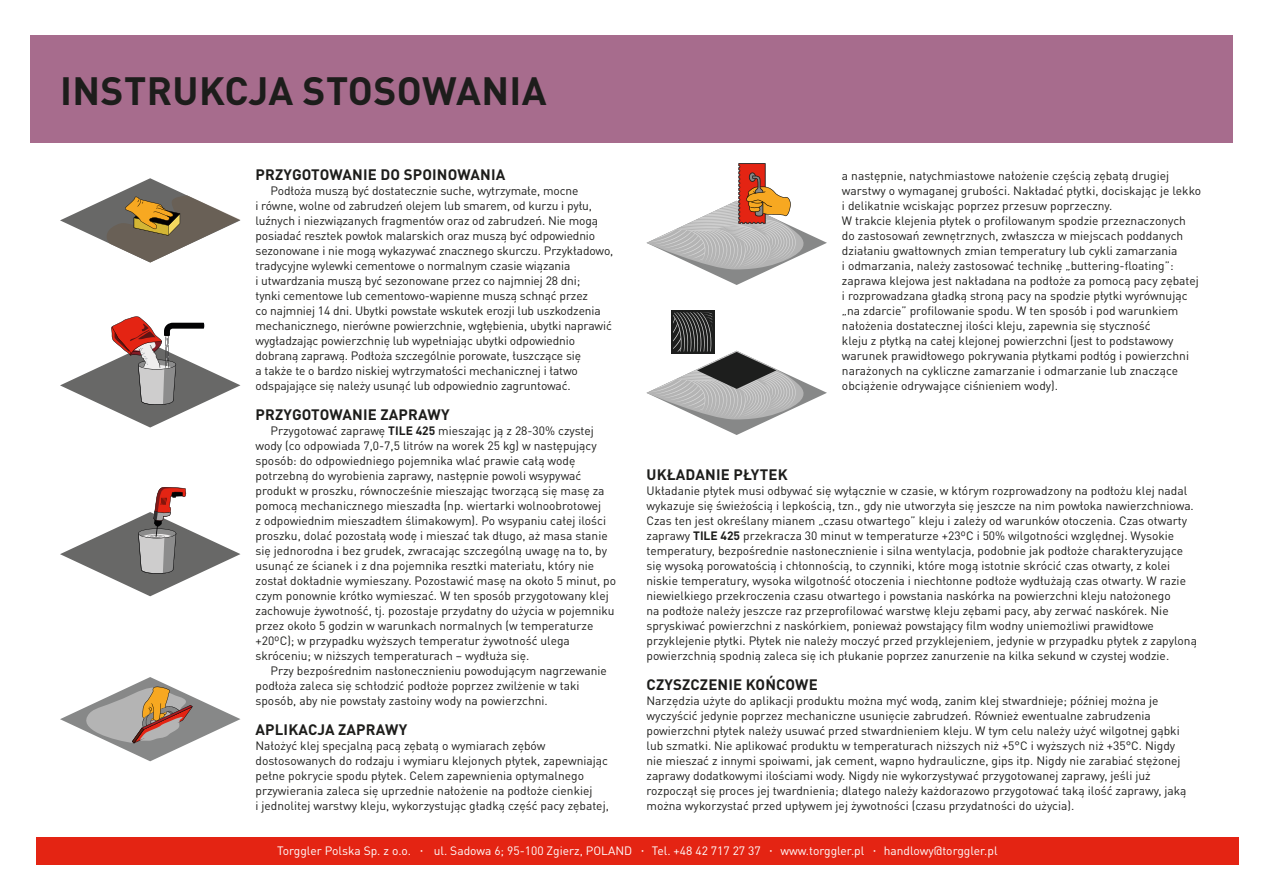
<style>
.page{position:relative;width:1263px;height:893px;background:#fff}
.page>*{position:absolute;margin:0;border:0;box-sizing:border-box;transform-origin:0 0}
.Headline_big{font:700 39px "DIN Pro";letter-spacing:.01em;color:#1d1d1b}
.chapter_headline_all{font:700 15px "DIN Pro";letter-spacing:.01em;color:#1d1d1b}
.Running_copy_no_inde{font:12px/15px "DIN Pro";color:#1d1d1b}
.Running_copy_indents{font:12px/15px "DIN Pro";letter-spacing:-.01em;color:#1d1d1b}
.Running_copy_no_inde-2{font:12px "DIN Pro";color:#fff}
.s1{font-weight:700}
.s2{font-family:"Glober";font-weight:700}
</style>
<div class="page">
<div style="left:36px;top:838px;width:1203px;height:27px;background:#e42413"></div>
<svg style="left:646px;top:163px;width:181px;height:122px"></svg>
<div style="left:671px;top:310px;width:43px;height:44px;background:#1d1e1d"></div>
<svg style="left:646px;top:312px;width:181px;height:123px"></svg>
<div style="left:30px;top:35px;width:1203px;height:107px;background:#a76c8d"></div>
<svg style="left:60px;top:178px;width:180px;height:85px"></svg>
<svg style="left:60px;top:316px;width:180px;height:112px"></svg>
<svg style="left:60px;top:487px;width:180px;height:109px"></svg>
<svg style="left:60px;top:677px;width:180px;height:84px"></svg>
<p class="Headline_big" style="left:60px;top:58px;width:488px">INSTRUKCJA STOSOWANIA</p>
<p class="chapter_headline_all" style="left:256px;top:162px;width:251px">PRZYGOTOWANIE DO SPOINOWANIA</p>
<p class="Running_copy_indents" style="left:255px;top:182px;width:359px;text-indent:15px">Podłoża muszą być dostatecznie suche, wytrzymałe, mocne<br>i równe, wolne od zabrudzeń olejem lub smarem, od kurzu i pyłu, luźnych i niezwiązanych fragmentów oraz od zabrudzeń. Nie mogą posiadać resztek powłok malarskich oraz muszą być odpowiednio sezonowane i nie mogą wykazywać znacznego skurczu. Przykładowo, tradycyjne wylewki cementowe o normalnym czasie wiązania<br>i utwardzania muszą być sezonowane przez co najmniej 28 dni;<br>tynki cementowe lub cementowo-wapienne muszą schnąć przez<br>co najmniej 14 dni. Ubytki powstałe wskutek erozji lub uszkodzenia mechanicznego, nierówne powierzchnie, wgłębienia, ubytki naprawić wygładzając powierzchnię lub wypełniając ubytki odpowiednio dobraną zaprawą. Podłoża szczególnie porowate, łuszczące się<br>a także te o bardzo niskiej wytrzymałości mechanicznej i łatwo odspajające się należy usunąć lub odpowiednio zagruntować.</p>
<p class="chapter_headline_all" style="left:256px;top:402px;width:195px">PRZYGOTOWANIE ZAPRAWY</p>
<p class="Running_copy_indents" style="left:255px;top:422px;width:362px;text-indent:15px">Przygotować zaprawę <span class="s1">TILE 425</span> mieszając ją z 28-30% czystej wody (co odpowiada 7,0-7,5 litrów na worek 25 kg) w następujący sposób: do odpowiedniego pojemnika wlać prawie całą wodę potrzebną do wyrobienia zaprawy, następnie powoli wsypywać produkt w proszku, równocześnie mieszając tworzącą się masę za pomocą mechanicznego mieszadła (np. wiertarki wolnoobrotowej<br>z odpowiednim mieszadłem ślimakowym). Po wsypaniu całej ilości proszku, dolać pozostałą wodę i mieszać tak długo, aż masa stanie się jednorodna i bez grudek, zwracając szczególną uwagę na to, by usunąć ze ścianek i z dna pojemnika resztki materiału, który nie został dokładnie wymieszany. Pozostawić masę na około 5 minut, po czym ponownie krótko wymieszać. W ten sposób przygotowany klej zachowuje żywotność, tj. pozostaje przydatny do użycia w pojemniku przez około 5 godzin w warunkach normalnych (w temperaturze +20ºC); w przypadku wyższych temperatur żywotność ulega skróceniu; w niższych temperaturach – wydłuża się.</p>
<p class="Running_copy_indents" style="left:255px;top:662px;width:353px;text-indent:15px">Przy bezpośrednim nasłonecznieniu powodującym nagrzewanie podłoża zaleca się schłodzić podłoże poprzez zwilżenie w taki sposób, aby nie powstały zastoiny wody na powierzchni.</p>
<p class="chapter_headline_all" style="left:256px;top:717px;width:153px">APLIKACJA ZAPRAWY</p>
<p class="Running_copy_no_inde" style="left:255px;top:737px;width:355px">Nałożyć klej specjalną pacą zębatą o wymiarach zębów dostosowanych do rodzaju i wymiaru klejonych płytek, zapewniając pełne pokrycie spodu płytek. Celem zapewnienia optymalnego przywierania zaleca się uprzednie nałożenie na podłoże cienkiej<br>i jednolitej warstwy kleju, wykorzystując gładką część pacy zębatej,</p>
<p class="chapter_headline_all" style="left:646px;top:462px;width:143px">UKŁADANIE PŁYTEK</p>
<p class="Running_copy_no_inde" style="left:842px;top:167px;width:360px">a następnie, natychmiastowe nałożenie częścią zębatą drugiej warstwy o wymaganej grubości. Nakładać płytki, dociskając je lekko i delikatnie wciskając poprzez przesuw poprzeczny.<br>W trakcie klejenia płytek o profilowanym spodzie przeznaczonych do zastosowań zewnętrznych, zwłaszcza w miejscach poddanych działaniu gwałtownych zmian temperatury lub cykli zamarzania<br>i odmarzania, należy zastosować technikę „buttering-floating”: zaprawa klejowa jest nakładana na podłoże za pomocą pacy zębatej i rozprowadzana gładką stroną pacy na spodzie płytki wyrównując „na zdarcie” profilowanie spodu. W ten sposób i pod warunkiem nałożenia dostatecznej ilości kleju, zapewnia się styczność<br>kleju z płytką na całej klejonej powierzchni (jest to podstawowy warunek prawidłowego pokrywania płytkami podłóg i powierzchni narażonych na cykliczne zamarzanie i odmarzanie lub znaczące obciążenie odrywające ciśnieniem wody).</p>
<p class="Running_copy_no_inde" style="left:646px;top:482px;width:552px">Układanie płytek musi odbywać się wyłącznie w czasie, w którym rozprowadzony na podłożu klej nadal wykazuje się świeżością i lepkością, tzn., gdy nie utworzyła się jeszcze na nim powłoka nawierzchniowa.<br>Czas ten jest określany mianem „czasu otwartego” kleju i zależy od warunków otoczenia. Czas otwarty zaprawy <span class="s1">TILE 425</span> przekracza 30 minut w temperaturze +23ºC i 50% wilgotności względnej. Wysokie temperatury, bezpośrednie nasłonecznienie i silna wentylacja, podobnie jak podłoże charakteryzujące się wysoką porowatością i chłonnością, to czynniki, które mogą istotnie skrócić czas otwarty, z kolei niskie temperatury, wysoka wilgotność otoczenia i niechłonne podłoże wydłużają czas otwarty. W razie niewielkiego przekroczenia czasu otwartego i powstania naskórka na powierzchni kleju nałożonego<br>na podłoże należy jeszcze raz przeprofilować warstwę kleju zębami pacy, aby zerwać naskórek. Nie spryskiwać powierzchni z naskórkiem, ponieważ powstający film wodny uniemożliwi prawidłowe przyklejenie płytki. Płytek nie należy moczyć przed przyklejeniem, jedynie w przypadku płytek z zapyloną powierzchnią spodnią zaleca się ich płukanie poprzez zanurzenie na kilka sekund w czystej wodzie.</p>
<p class="chapter_headline_all" style="left:646px;top:672px;width:173px">CZYSZCZENIE KOŃCOWE</p>
<p class="Running_copy_no_inde" style="left:646px;top:692px;width:541px">Narzędzia użyte do aplikacji produktu można myć wodą, zanim klej stwardnieje; później można je wyczyścić jedynie poprzez mechaniczne usunięcie zabrudzeń. Również ewentualne zabrudzenia powierzchni płytek należy usuwać przed stwardnieniem kleju. W tym celu należy użyć wilgotnej gąbki lub szmatki. Nie aplikować produktu w temperaturach niższych niż +5°C i wyższych niż +35°C. Nigdy nie mieszać z innymi spoiwami, jak cement, wapno hydrauliczne, gips itp. Nigdy nie zarabiać stężonej zaprawy dodatkowymi ilościami wody. Nigdy nie wykorzystywać przygotowanej zaprawy, jeśli już rozpoczął się proces jej twardnienia; dlatego należy każdorazowo przygotować taką ilość zaprawy, jaką można wykorzystać przed upływem jej żywotności (czasu przydatności do użycia).</p>
<p class="Running_copy_no_inde-2" style="left:277px;top:841px;width:722px">Torggler Polska Sp. z o.o. <span class="s2">∙</span> ul. Sadowa 6; 95-100 Zgierz, POLAND <span class="s2">∙</span> Tel. +48 42 717 27 37 <span class="s2">∙</span> www.torggler.pl <span class="s2">∙</span> handlowy@torggler.pl</p>
</div>
